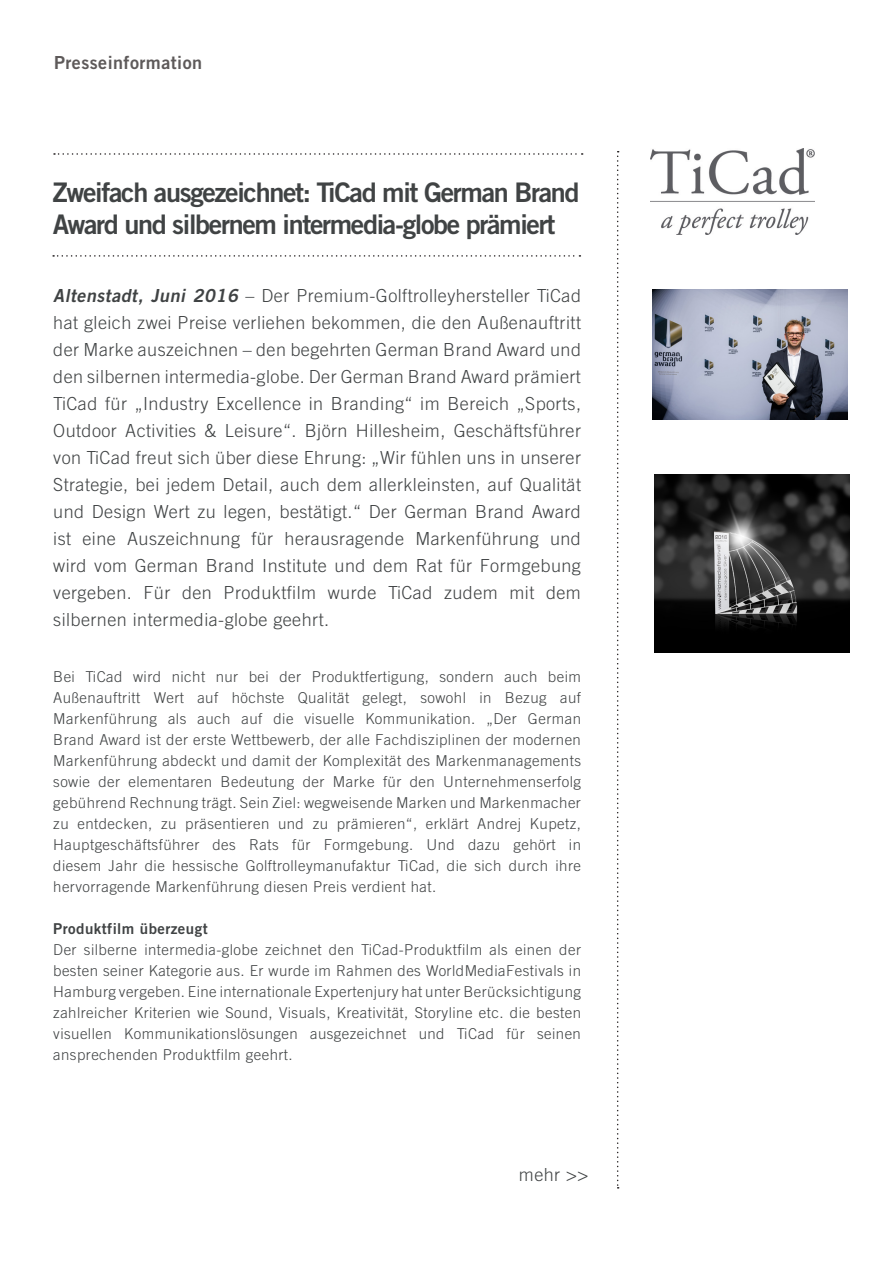
<style>
.page{position:relative;width:893px;height:1263px;background:#fff}
.page>*{position:absolute;margin:0;border:0;box-sizing:border-box;transform-origin:0 0}
.Liste{font:27px/31.5px "Trade Gothic LT Bold Two";letter-spacing:-.05em;color:#404344}
.Liste-2{font:300 18px/27px "Trade Gothic LT";letter-spacing:.025em;color:#404344;text-align:justify}
.t1{font:18px "Trade Gothic LT Bold Two";letter-spacing:.025em;color:#5e5a5a}
.t2{font:300 15px/21px "Trade Gothic LT";letter-spacing:.03em;color:#404344;text-align:justify}
.t3{font:15px "Trade Gothic LT Bold Two";letter-spacing:.03em;color:#404344}
.s1{font-family:"Trade Gothic LT Bold Two";font-weight:400;font-style:italic}
</style>
<div class="page">
<svg style="left:54px;top:153px;width:529px;height:2px"></svg>
<svg style="left:53px;top:255px;width:527px;height:2px"></svg>
<svg style="left:617px;top:151px;width:2px;height:1037px"></svg>
<img style="left:650px;top:149px;width:164px;height:85px">
<img style="left:654px;top:475px;width:195px;height:177px">
<img style="left:653px;top:289px;width:195px;height:130px">
<p class="t1" style="left:54px;top:51px;width:150px">Presseinformation</p>
<p class="Liste" style="left:53px;top:176px;width:528px">Zweifach ausgezeichnet: TiCad mit German Brand<br>Award und silbernem intermedia-globe prämiert</p>
<p class="Liste-2" style="left:53px;top:281px;width:529px"><span class="s1">Altenstadt, Juni 2016</span> – Der Premium-Golftrolleyhersteller TiCad hat gleich zwei Preise verliehen bekommen, die den Außenauftritt der Marke auszeichnen – den begehrten German Brand Award und den silbernen intermedia-globe. Der German Brand Award prämiert TiCad für „Industry Excellence in Branding“ im Bereich „Sports, Outdoor Activities &amp; Leisure“. Björn Hillesheim, Geschäftsführer von TiCad freut sich über diese Ehrung: „Wir fühlen uns in unserer Strategie, bei jedem Detail, auch dem allerkleinsten, auf Qualität und Design Wert zu legen, bestätigt.“ Der German Brand Award ist eine Auszeichnung für herausragende Markenführung und wird vom German Brand Institute und dem Rat für Formgebung vergeben. Für den Produktfilm wurde TiCad zudem mit dem silbernen intermedia-globe geehrt.</p>
<p class="t2" style="left:53px;top:665px;width:529px">Bei TiCad wird nicht nur bei der Produktfertigung, sondern auch beim Außenauftritt Wert auf höchste Qualität gelegt, sowohl in Bezug auf Markenführung als auch auf die visuelle Kommunikation. „Der German Brand Award ist der erste Wettbewerb, der alle Fachdisziplinen der modernen Markenführung abdeckt und damit der Komplexität des Markenmanagements sowie der elementaren Bedeutung der Marke für den Unternehmenserfolg gebührend Rechnung trägt. Sein Ziel: wegweisende Marken und Markenmacher zu entdecken, zu präsentieren und zu prämieren“, erklärt Andrej Kupetz, Hauptgeschäftsführer des Rats für Formgebung. Und dazu gehört in diesem Jahr die hessische Golftrolleymanufaktur TiCad, die sich durch ihre hervorragende Markenführung diesen Preis verdient hat.</p>
<p class="t3" style="left:53px;top:919px;width:156px">Produktfilm überzeugt</p>
<p class="t2" style="left:53px;top:938px;width:529px">Der silberne intermedia-globe zeichnet den TiCad-Produktfilm als einen der besten seiner Kategorie aus. Er wurde im Rahmen des WorldMediaFestivals in Hamburg vergeben. Eine internationale Expertenjury hat unter Berücksichtigung zahlreicher Kriterien wie Sound, Visuals, Kreativität, Storyline etc. die besten visuellen Kommunikationslösungen ausgezeichnet und TiCad für seinen ansprechenden Produktfilm geehrt.</p>
<p class="Liste-2" style="left:519px;top:1161px;width:71px">mehr &gt;&gt;</p>
</div>
